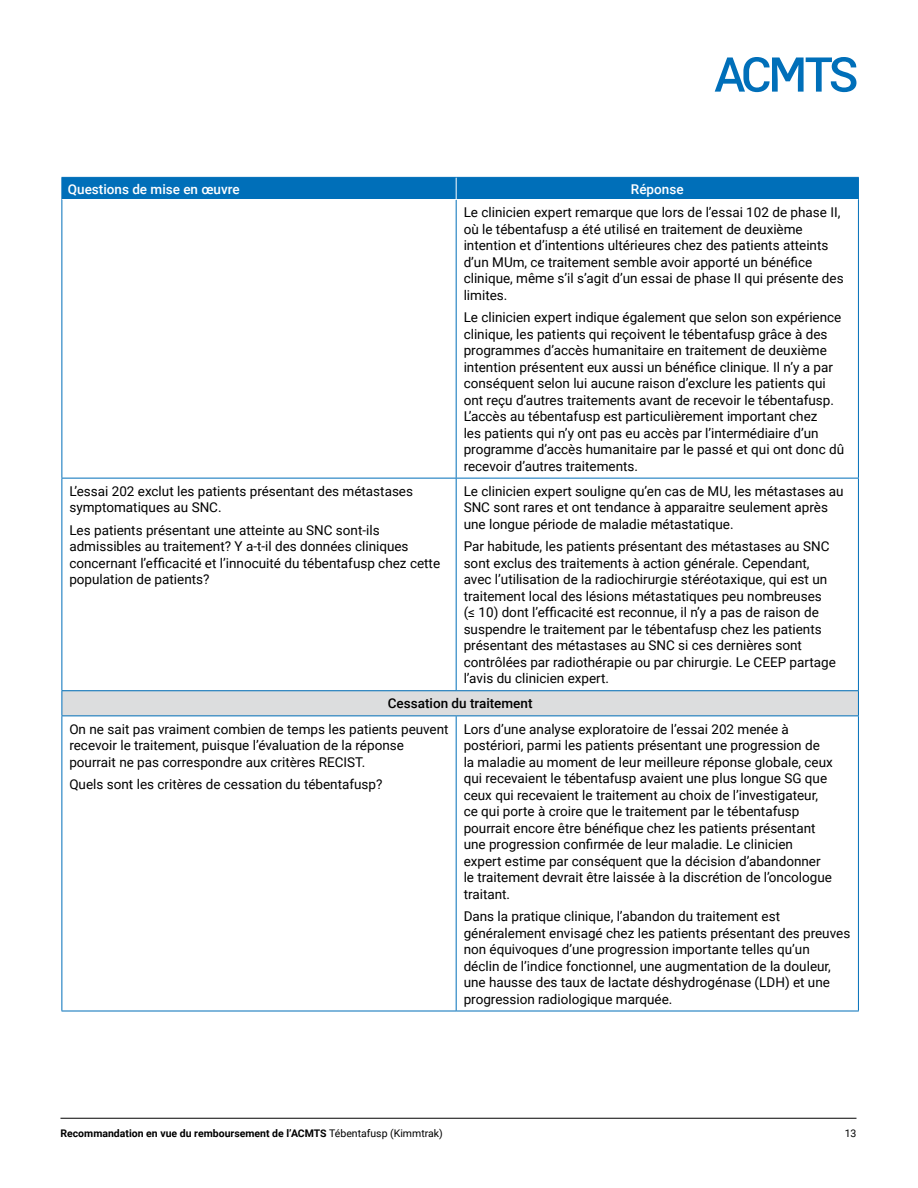
<style>
.page{position:relative;width:918px;height:1188px;background:#fff}
.page>*{position:absolute;margin:0;border:0;box-sizing:border-box;transform-origin:0 0}
.t1{font:13.5px/16.5px "Roboto";color:#000}
.t2{font:500 13.5px "Roboto";color:#fff}
.t3{font:500 13.5px "Roboto";color:#000}
.t4{font:700 10.5px "Roboto";color:#000}
.t5{font:10.5px "Roboto";color:#000}
.s1{font-weight:400}
</style>
<div class="page">
<svg style="left:715px;top:57px;width:141px;height:35px"></svg>
<hr style="left:60px;top:1118px;width:796px;height:1px;background:#000">
<div style="left:62px;top:691px;width:796px;height:25px;background:#dcddde"></div>
<hr style="left:62px;top:200px;width:1px;height:278px;background:#006fb9">
<hr style="left:456px;top:200px;width:1px;height:278px;background:#006fb9">
<hr style="left:858px;top:200px;width:1px;height:278px;background:#006fb9">
<hr style="left:62px;top:478px;width:394px;height:1px;background:#006fb9">
<hr style="left:62px;top:478px;width:1px;height:212px;background:#006fb9">
<hr style="left:456px;top:478px;width:403px;height:1px;background:#006fb9">
<hr style="left:456px;top:478px;width:1px;height:212px;background:#006fb9">
<hr style="left:858px;top:478px;width:1px;height:212px;background:#006fb9">
<hr style="left:62px;top:716px;width:1px;height:295px;background:#006fb9">
<hr style="left:456px;top:716px;width:1px;height:295px;background:#006fb9">
<hr style="left:858px;top:716px;width:1px;height:295px;background:#006fb9">
<div style="left:62px;top:177px;width:797px;height:23px;background:#006fb9"></div>
<hr style="left:456px;top:199px;width:402px;height:1px;background:#fff">
<hr style="left:62px;top:690px;width:394px;height:1px;background:#006fb9">
<svg style="left:62px;top:691px;width:1px;height:25px"></svg>
<hr style="left:456px;top:690px;width:403px;height:1px;background:#006fb9">
<svg style="left:858px;top:691px;width:1px;height:25px"></svg>
<hr style="left:62px;top:716px;width:394px;height:1px;background:#006fb9">
<hr style="left:456px;top:716px;width:403px;height:1px;background:#006fb9">
<hr style="left:62px;top:1011px;width:394px;height:1px;background:#006fb9">
<hr style="left:456px;top:1011px;width:403px;height:1px;background:#006fb9">
<p class="t2" style="left:68px;top:179px;width:173px">Questions de mise en œuvre</p>
<p class="t2" style="left:631px;top:179px;width:54px">Réponse</p>
<p class="t1" style="left:464px;top:204px;width:382px">Le clinicien expert remarque que lors de l’essai 102 de phase II, où le tébentafusp a été utilisé en traitement de deuxième intention et d’intentions ultérieures chez des patients atteints d’un MUm, ce traitement semble avoir apporté un bénéfice clinique, même s’il s’agit d’un essai de phase II qui présente des limites.</p>
<p class="t1" style="left:464px;top:309px;width:382px">Le clinicien expert indique également que selon son expérience clinique, les patients qui reçoivent le tébentafusp grâce à des programmes d’accès humanitaire en traitement de deuxième intention présentent eux aussi un bénéfice clinique. Il n’y a par conséquent selon lui aucune raison d’exclure les patients qui ont reçu d’autres traitements avant de recevoir le tébentafusp.<br>L’accès au tébentafusp est particulièrement important chez<br>les patients qui n’y ont pas eu accès par l’intermédiaire d’un programme d’accès humanitaire par le passé et qui ont donc dû recevoir d’autres traitements.</p>
<p class="t1" style="left:69px;top:482px;width:345px">L’essai 202 exclut les patients présentant des métastases symptomatiques au SNC.</p>
<p class="t1" style="left:69px;top:521px;width:372px">Les patients présentant une atteinte au SNC sont-ils admissibles au traitement? Y a-t-il des données cliniques concernant l’efficacité et l’innocuité du tébentafusp chez cette population de patients?</p>
<p class="t1" style="left:464px;top:482px;width:381px">Le clinicien expert souligne qu’en cas de MU, les métastases au<br>SNC sont rares et ont tendance à apparaitre seulement après une longue période de maladie métastatique.</p>
<p class="t1" style="left:464px;top:538px;width:374px">Par habitude, les patients présentant des métastases au SNC sont exclus des traitements à action générale. Cependant, avec l’utilisation de la radiochirurgie stéréotaxique, qui est un traitement local des lésions métastatiques peu nombreuses (≤ 10) dont l’efficacité est reconnue, il n’y a pas de raison de suspendre le traitement par le tébentafusp chez les patients présentant des métastases au SNC si ces dernières sont contrôlées par radiothérapie ou par chirurgie. Le CEEP partage l’avis du clinicien expert.</p>
<p class="t3" style="left:388px;top:694px;width:146px">Cessation du traitement</p>
<p class="t1" style="left:69px;top:720px;width:381px">On ne sait pas vraiment combien de temps les patients peuvent recevoir le traitement, puisque l’évaluation de la réponse pourrait ne pas correspondre aux critères RECIST.</p>
<p class="t1" style="left:69px;top:775px;width:315px">Quels sont les critères de cessation du tébentafusp?</p>
<p class="t1" style="left:464px;top:720px;width:371px">Lors d’une analyse exploratoire de l’essai 202 menée à postériori, parmi les patients présentant une progression de la maladie au moment de leur meilleure réponse globale, ceux qui recevaient le tébentafusp avaient une plus longue SG que ceux qui recevaient le traitement au choix de l’investigateur, ce qui porte à croire que le traitement par le tébentafusp pourrait encore être bénéfique chez les patients présentant une progression confirmée de leur maladie. Le clinicien expert estime par conséquent que la décision d’abandonner le traitement devrait être laissée à la discrétion de l’oncologue traitant.</p>
<p class="t1" style="left:464px;top:907px;width:388px">Dans la pratique clinique, l’abandon du traitement est généralement envisagé chez les patients présentant des preuves non équivoques d’une progression importante telles qu’un<br>déclin de l’indice fonctionnel, une augmentation de la douleur, une hausse des taux de lactate déshydrogénase (LDH) et une progression radiologique marquée.</p>
<p class="t4" style="left:60px;top:1126px;width:384px">Recommandation en vue du remboursement de l’ACMTS <span class="s1">Tébentafusp (Kimmtrak)</span></p>
<p class="t5" style="left:845px;top:1126px;width:13px">13</p>
</div>
